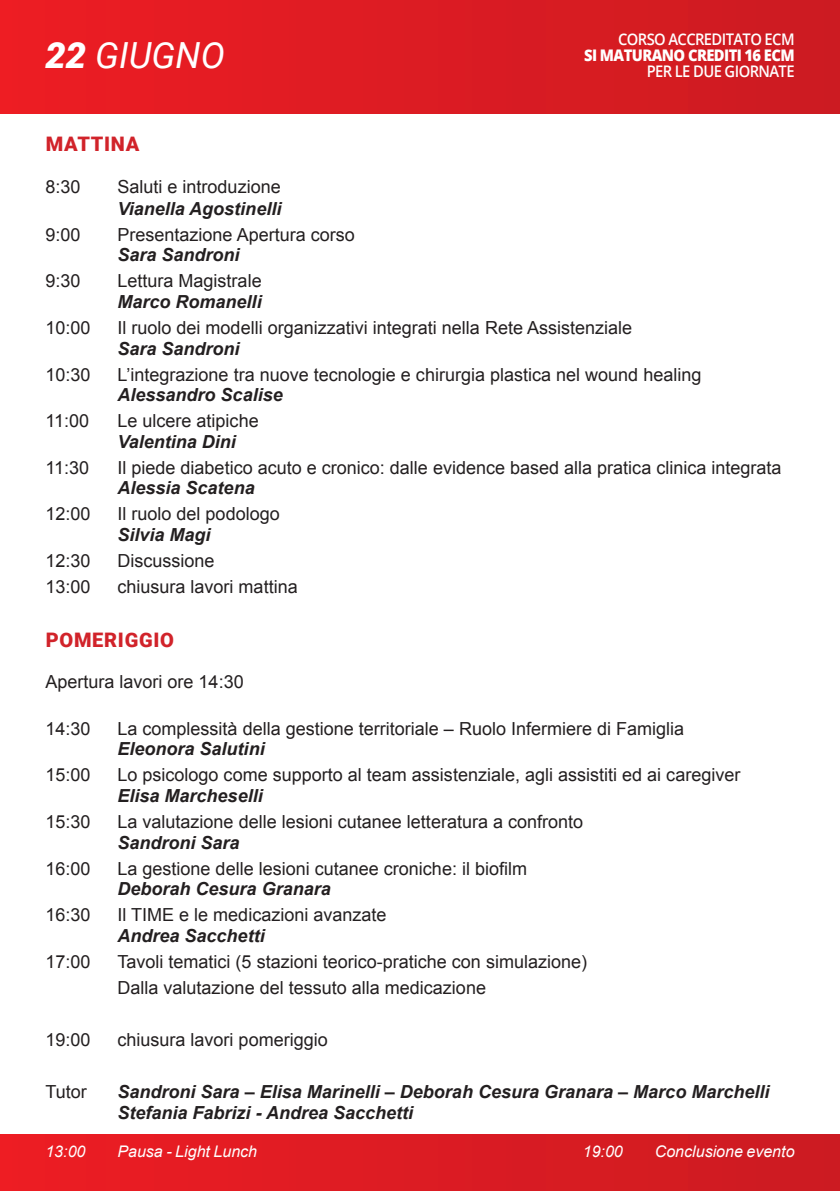
<style>
.page{position:relative;width:840px;height:1191px;background:#fff}
.page>*{position:absolute;margin:0;border:0;box-sizing:border-box;transform-origin:0 0}
.t1{font:italic 36px "Roboto";color:#fff}
.t2{font:900 20px "Roboto";letter-spacing:.035em;color:#d1232a}
.t3{font:18px "Arial";color:#231f20}
.t4{font:italic 700 18px "Arial";color:#231f20}
.t5{font:italic 16px "Arial";color:#fff}
.t6{font:800 16px "Open Sans";letter-spacing:-.04em;color:#fff;scale:.92 1}
.t7{font:600 16px "Open Sans";letter-spacing:-.04em;color:#fff;scale:.92 1}
.t8{font:600 16px "Open Sans";letter-spacing:-.04em;color:#fff;scale:.92 1}
.s1{font-weight:900}
</style>
<div class="page">
<div style="left:0;top:0;width:839px;height:113px;background:linear-gradient(to right,#ed1d23,#cc1b22)"></div>
<div style="left:0;top:1134px;width:839px;height:57px;background:linear-gradient(to right,#ed1d23,#cc1b22)"></div>
<p class="t1" style="left:45px;top:30px;width:181px"><span class="s1">22</span> GIUGNO</p>
<p class="t2" style="left:46px;top:130px;width:95px">MATTINA</p>
<p class="t7" style="left:617px;top:28px;width:193px">CORSO ACCREDITATO ECM</p>
<p class="t6" style="left:584px;top:43px;width:230px">SI MATURANO CREDITI 16 ECM</p>
<p class="t8" style="left:646px;top:60px;width:162px">PER LE DUE GIORNATE</p>
<p class="t3" style="left:45px;top:174px;width:37px">8:30</p>
<p class="t3" style="left:117px;top:174px;width:165px">Saluti e introduzione</p>
<p class="t4" style="left:117px;top:197px;width:165px">Vianella Agostinelli</p>
<p class="t3" style="left:45px;top:222px;width:37px">9:00</p>
<p class="t3" style="left:117px;top:222px;width:239px">Presentazione Apertura corso</p>
<p class="t4" style="left:117px;top:243px;width:124px">Sara Sandroni</p>
<p class="t3" style="left:45px;top:269px;width:37px">9:30</p>
<p class="t3" style="left:117px;top:269px;width:146px">Lettura Magistrale</p>
<p class="t4" style="left:117px;top:290px;width:146px">Marco Romanelli</p>
<p class="t3" style="left:45px;top:316px;width:47px">10:00</p>
<p class="t3" style="left:117px;top:316px;width:516px">Il ruolo dei modelli organizzativi integrati nella Rete Assistenziale</p>
<p class="t4" style="left:117px;top:336px;width:124px">Sara Sandroni</p>
<p class="t3" style="left:45px;top:362px;width:47px">10:30</p>
<p class="t3" style="left:117px;top:362px;width:585px">L’integrazione tra nuove tecnologie e chirurgia plastica nel wound healing</p>
<p class="t4" style="left:117px;top:383px;width:167px">Alessandro Scalise</p>
<p class="t3" style="left:45px;top:409px;width:45px">11:00</p>
<p class="t3" style="left:117px;top:409px;width:143px">Le ulcere atipiche</p>
<p class="t4" style="left:117px;top:430px;width:120px">Valentina Dini</p>
<p class="t3" style="left:45px;top:456px;width:45px">11:30</p>
<p class="t3" style="left:117px;top:456px;width:665px">Il piede diabetico acuto e cronico: dalle evidence based alla pratica clinica integrata</p>
<p class="t4" style="left:117px;top:476px;width:139px">Alessia Scatena</p>
<p class="t3" style="left:45px;top:502px;width:47px">12:00</p>
<p class="t3" style="left:117px;top:502px;width:164px">Il ruolo del podologo</p>
<p class="t4" style="left:117px;top:523px;width:95px">Silvia Magi</p>
<p class="t3" style="left:45px;top:549px;width:47px">12:30</p>
<p class="t3" style="left:117px;top:549px;width:99px">Discussione</p>
<p class="t3" style="left:45px;top:575px;width:47px">13:00</p>
<p class="t3" style="left:117px;top:575px;width:182px">chiusura lavori mattina</p>
<p class="t2" style="left:46px;top:625px;width:130px">POMERIGGIO</p>
<p class="t3" style="left:45px;top:670px;width:200px">Apertura lavori ore 14:30</p>
<p class="t3" style="left:45px;top:716px;width:47px">14:30</p>
<p class="t3" style="left:117px;top:716px;width:568px">La complessità della gestione territoriale – Ruolo Infermiere di Famiglia</p>
<p class="t4" style="left:117px;top:737px;width:149px">Eleonora Salutini</p>
<p class="t3" style="left:45px;top:763px;width:47px">15:00</p>
<p class="t3" style="left:117px;top:763px;width:624px">Lo psicologo come supporto al team assistenziale, agli assistiti ed ai caregiver</p>
<p class="t4" style="left:117px;top:784px;width:147px">Elisa Marcheselli</p>
<p class="t3" style="left:45px;top:810px;width:47px">15:30</p>
<p class="t3" style="left:117px;top:810px;width:467px">La valutazione delle lesioni cutanee letteratura a confronto</p>
<p class="t4" style="left:117px;top:830px;width:124px">Sandroni Sara</p>
<p class="t3" style="left:45px;top:856px;width:47px">16:00</p>
<p class="t3" style="left:117px;top:856px;width:411px">La gestione delle lesioni cutanee croniche: il biofilm</p>
<p class="t4" style="left:117px;top:877px;width:215px">Deborah Cesura Granara</p>
<p class="t3" style="left:45px;top:903px;width:47px">16:30</p>
<p class="t3" style="left:117px;top:903px;width:270px">Il TIME e le medicazioni avanzate</p>
<p class="t4" style="left:117px;top:924px;width:149px">Andrea Sacchetti</p>
<p class="t3" style="left:45px;top:949px;width:47px">17:00</p>
<p class="t3" style="left:117px;top:949px;width:471px">Tavoli tematici (5 stazioni teorico-pratiche con simulazione)</p>
<p class="t3" style="left:117px;top:975px;width:370px">Dalla valutazione del tessuto alla medicazione</p>
<p class="t3" style="left:45px;top:1027px;width:47px">19:00</p>
<p class="t3" style="left:117px;top:1027px;width:212px">chiusura lavori pomeriggio</p>
<p class="t3" style="left:45px;top:1079px;width:43px">Tutor</p>
<p class="t4" style="left:117px;top:1080px;width:653px">Sandroni Sara – Elisa Marinelli – Deborah Cesura Granara – Marco Marchelli</p>
<p class="t4" style="left:117px;top:1100px;width:297px">Stefania Fabrizi - Andrea Sacchetti</p>
<p class="t5" style="left:45px;top:1141px;width:42px">13:00</p>
<p class="t5" style="left:117px;top:1141px;width:141px">Pausa - Light Lunch</p>
<p class="t5" style="left:582px;top:1141px;width:42px">19:00</p>
<p class="t5" style="left:654px;top:1141px;width:141px">Conclusione evento</p>
</div>
